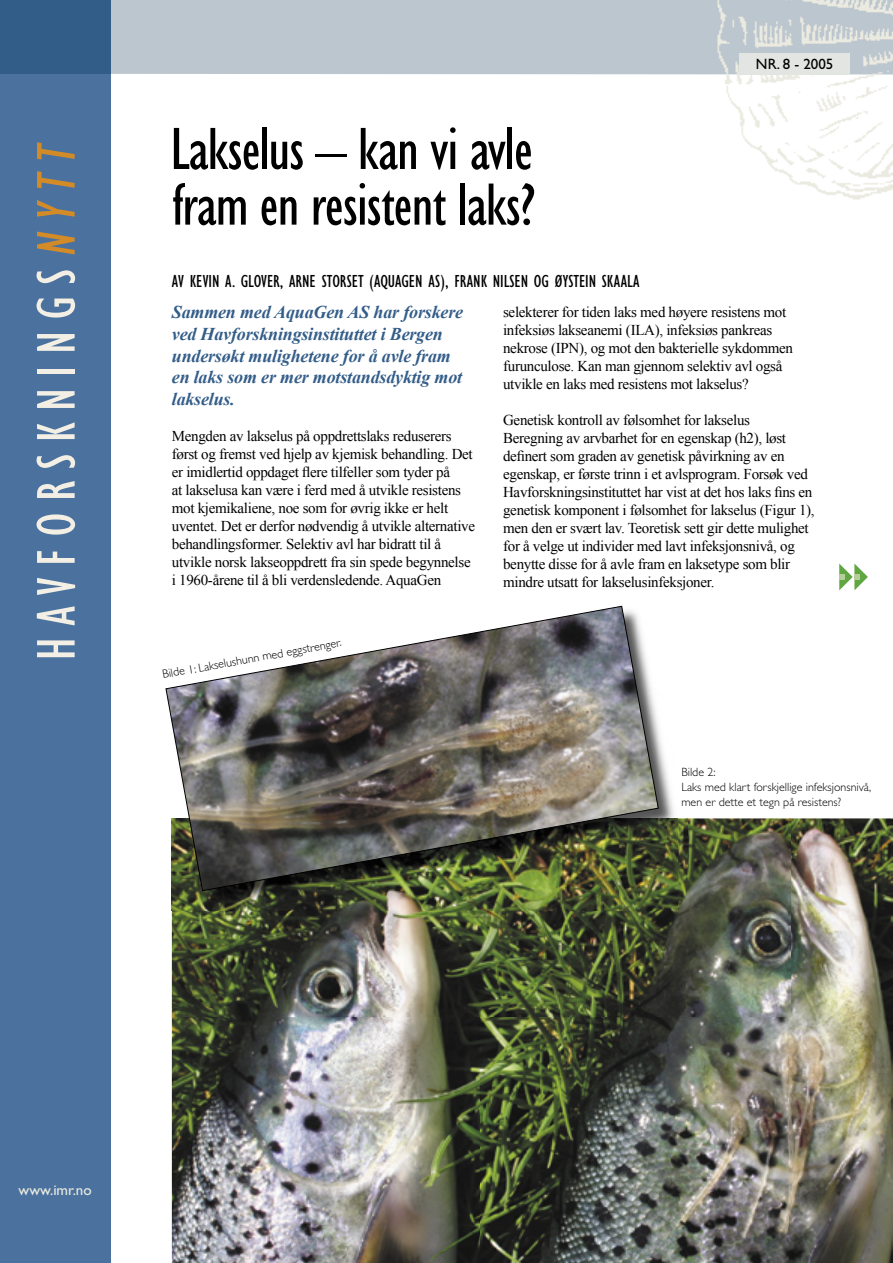
<style>
.page{position:relative;width:893px;height:1263px;background:#fff}
.page>*{position:absolute;margin:0;border:0;box-sizing:border-box;transform-origin:0 0}
.t1{font:condensed 61.5px "Gill Sans";letter-spacing:-.02em;color:#000}
.t2{font:condensed 56.25px "Gill Sans";letter-spacing:.2em;color:#f3efe5}
.t3{font:italic 700 18px/21.6px "Times New Roman";letter-spacing:-.01em;color:#335d89}
.t4{font:condensed 18px "Gill Sans";letter-spacing:-.005em;color:#000}
.t5{font:15px/18px "Times New Roman";letter-spacing:-.02em;color:#000}
.t6{font:15px "Gill Sans";color:#ebebdf}
.t7{font:15px "Gill Sans";color:#000}
.t8{font:300 12px/15px "Gill Sans";color:#000}
.s1{font-style:italic;color:#d38b28}
</style>
<div class="page">
<div style="left:111px;top:0;width:591px;height:74px;background:#bcc6ce"></div>
<div style="left:0;top:61px;width:111px;height:1202px;background:#4b729f"></div>
<div style="left:0;top:0;width:111px;height:74px;background:#335d89"></div>
<img style="left:702px;top:0;width:191px;height:200px">
<div style="left:739px;top:53px;width:111px;height:21px;background:#e2e5e1"></div>
<svg style="left:839px;top:563px;width:29px;height:27px"></svg>
<img style="left:172px;top:1016px;width:617px;height:247px">
<img style="left:789px;top:818px;width:104px;height:445px">
<img style="left:172px;top:868px;width:514px;height:148px">
<img style="left:686px;top:818px;width:104px;height:198px">
<img style="left:678px;top:818px;width:9px;height:50px">
<img style="left:659px;top:733px;width:15px;height:85px">
<img style="left:172px;top:818px;width:506px;height:92px">
<img style="left:166px;top:606px;width:493px;height:285px">
<h2 class="t2" style="left:26px;top:660px;width:524px;rotate:-90deg">HAVFORSKNINGS<span class="s1">NYTT</span></h2>
<h1 class="t1" style="left:170px;top:116px;width:364px">Lakselus – kan vi avle</h1>
<h1 class="t1" style="left:172px;top:171px;width:365px">fram en resistent laks?</h1>
<p class="t4" style="left:172px;top:272px;width:469px">AV KEVIN A. GLOVER, ARNE STORSET (AQUAGEN AS), FRANK NILSEN OG ØYSTEIN SKAALA</p>
<p class="t7" style="left:756px;top:55px;width:79px">NR. 8 - 2005</p>
<p class="t3" style="left:172px;top:301px;width:293px">Sammen med AquaGen AS har forskere ved Havforskningsinstituttet i Bergen undersøkt mulighetene for å avle fram en laks som er mer motstandsdyktig mot lakselus.</p>
<p class="t5" style="left:172px;top:426px;width:305px">Mengden av lakselus på oppdrettslaks reduserers først og fremst ved hjelp av kjemisk behandling. Det er imidlertid oppdaget flere tilfeller som tyder på<br>at lakselusa kan være i ferd med å utvikle resistens mot kjemikaliene, noe som for øvrig ikke er helt uventet. Det er derfor nødvendig å utvikle alternative behandlingsformer. Selektiv avl har bidratt til å utvikle norsk lakseoppdrett fra sin spede begynnelse i 1960-årene til å bli verdensledende. AquaGen</p>
<p class="t8" style="left:161px;top:667px;width:183px;rotate:-10deg">Bilde 1: Lakselushunn med eggstrenger.</p>
<p class="t5" style="left:503px;top:302px;width:291px">selekterer for tiden laks med høyere resistens mot infeksiøs lakseanemi (ILA), infeksiøs pankreas nekrose (IPN), og mot den bakterielle sykdommen furunculose. Kan man gjennom selektiv avl også utvikle en laks med resistens mot lakselus?</p>
<p class="t5" style="left:503px;top:410px;width:313px">Genetisk kontroll av følsomhet for lakselus<br>Beregning av arvbarhet for en egenskap (h2), løst definert som graden av genetisk påvirkning av en egenskap, er første trinn i et avlsprogram. Forsøk ved Havforskningsinstituttet har vist at det hos laks fins en genetisk komponent i følsomhet for lakselus (Figur 1), men den er svært lav. Teoretisk sett gir dette mulighet for å velge ut individer med lavt infeksjonsnivå, og benytte disse for å avle fram en laksetype som blir mindre utsatt for lakselusinfeksjoner.</p>
<p class="t8" style="left:681px;top:765px;width:191px">Bilde 2:<br>Laks med klart forskjellige infeksjonsnivå, men er dette et tegn på resistens?</p>
<p class="t6" style="left:19px;top:1181px;width:75px">www.imr.no</p>
</div>
